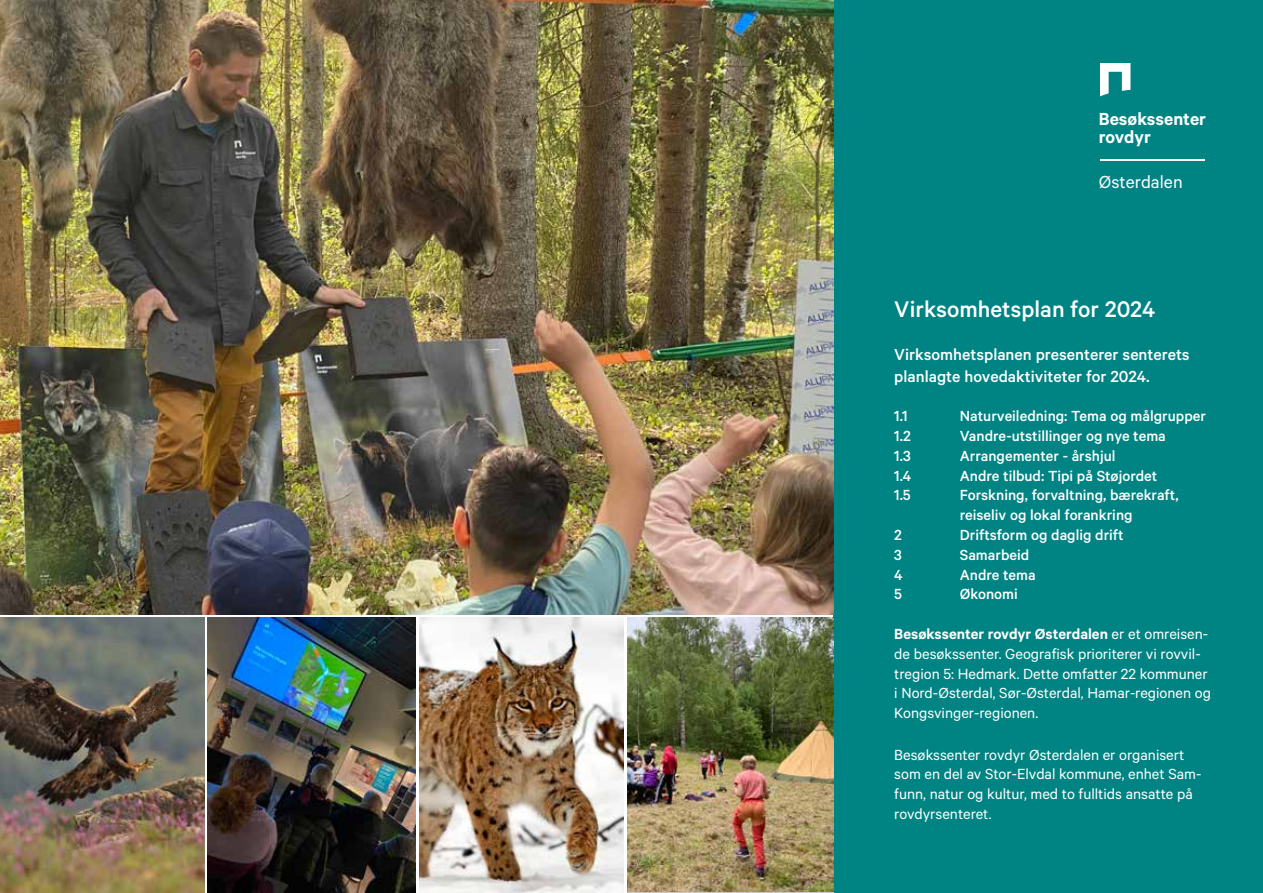
<style>
.page{position:relative;width:1263px;height:893px;background:#fff}
.page>*{position:absolute;margin:0;border:0;box-sizing:border-box;transform-origin:0 0}
.t1{font:500 25.5px "Calibre";color:#fff}
.t2{font:600 19.65px/17.7px "Calibre";color:#fff}
.t3{font:19.65px "Calibre";color:#fff}
.t4{font:500 18px/21.6px "Calibre";color:#fff}
.t5{font:16.5px/19.8px "Calibre";color:#fff}
.t6{font:500 16.5px/19.8px "Calibre";color:#fff}
.s1{font-weight:600}
</style>
<div class="page">
<img style="left:420px;top:618px;width:204px;height:275px">
<div style="left:833px;top:0;width:430px;height:893px;background:#008383"></div>
<hr style="left:1100px;top:159px;width:104px;height:1px;background:#fff">
<svg style="left:1100px;top:64px;width:30px;height:32px"></svg>
<img style="left:0;top:0;width:833px;height:614px">
<img style="left:0;top:618px;width:204px;height:275px">
<img style="left:207px;top:618px;width:209px;height:275px">
<img style="left:627px;top:618px;width:206px;height:274px">
<p class="t2" style="left:1099px;top:110px;width:109px">Besøkssenter rovdyr</p>
<p class="t3" style="left:1099px;top:170px;width:85px">Østerdalen</p>
<h1 class="t1" style="left:894px;top:294px;width:262px">Virksomhetsplan for 2024</h1>
<p class="t4" style="left:894px;top:343px;width:297px">Virksomhetsplanen presenterer senterets planlagte hovedaktiviteter for 2024.</p>
<p class="t6" style="left:894px;top:406px;width:15px">1.1</p>
<p class="t6" style="left:960px;top:406px;width:248px">Naturveiledning: Tema og målgrupper</p>
<p class="t6" style="left:894px;top:425px;width:18px">1.2</p>
<p class="t6" style="left:960px;top:425px;width:208px">Vandre-utstillinger og nye tema</p>
<p class="t6" style="left:894px;top:445px;width:18px">1.3</p>
<p class="t6" style="left:960px;top:445px;width:157px">Arrangementer - årshjul</p>
<p class="t6" style="left:894px;top:465px;width:19px">1.4</p>
<p class="t6" style="left:960px;top:465px;width:199px">Andre tilbud: Tipi på Støjordet</p>
<p class="t6" style="left:894px;top:485px;width:18px">1.5</p>
<p class="t6" style="left:960px;top:485px;width:220px">Forskning, forvaltning, bærekraft, reiseliv og lokal forankring</p>
<p class="t6" style="left:894px;top:524px;width:9px">2</p>
<p class="t6" style="left:960px;top:524px;width:165px">Driftsform og daglig drift</p>
<p class="t6" style="left:894px;top:544px;width:9px">3</p>
<p class="t6" style="left:960px;top:544px;width:71px">Samarbeid</p>
<p class="t6" style="left:894px;top:564px;width:10px">4</p>
<p class="t6" style="left:960px;top:564px;width:77px">Andre tema</p>
<p class="t6" style="left:894px;top:584px;width:9px">5</p>
<p class="t6" style="left:960px;top:584px;width:60px">Økonomi</p>
<p class="t5" style="left:894px;top:623px;width:318px"><span class="s1">Besøkssenter rovdyr Østerdalen</span> er et omreisen&shy;de besøkssenter. Geografisk prioriterer vi rovvil&shy;tregion 5: Hedmark. Dette omfatter 22 kommuner i Nord-Østerdal, Sør-Østerdal, Hamar-regionen og Kongsvinger-regionen.</p>
<p class="t5" style="left:894px;top:744px;width:309px">Besøkssenter rovdyr Østerdalen er organisert som en del av Stor-Elvdal kommune, enhet Sam&shy;funn, natur og kultur, med to fulltids ansatte på rovdyrsenteret.</p>
</div>
